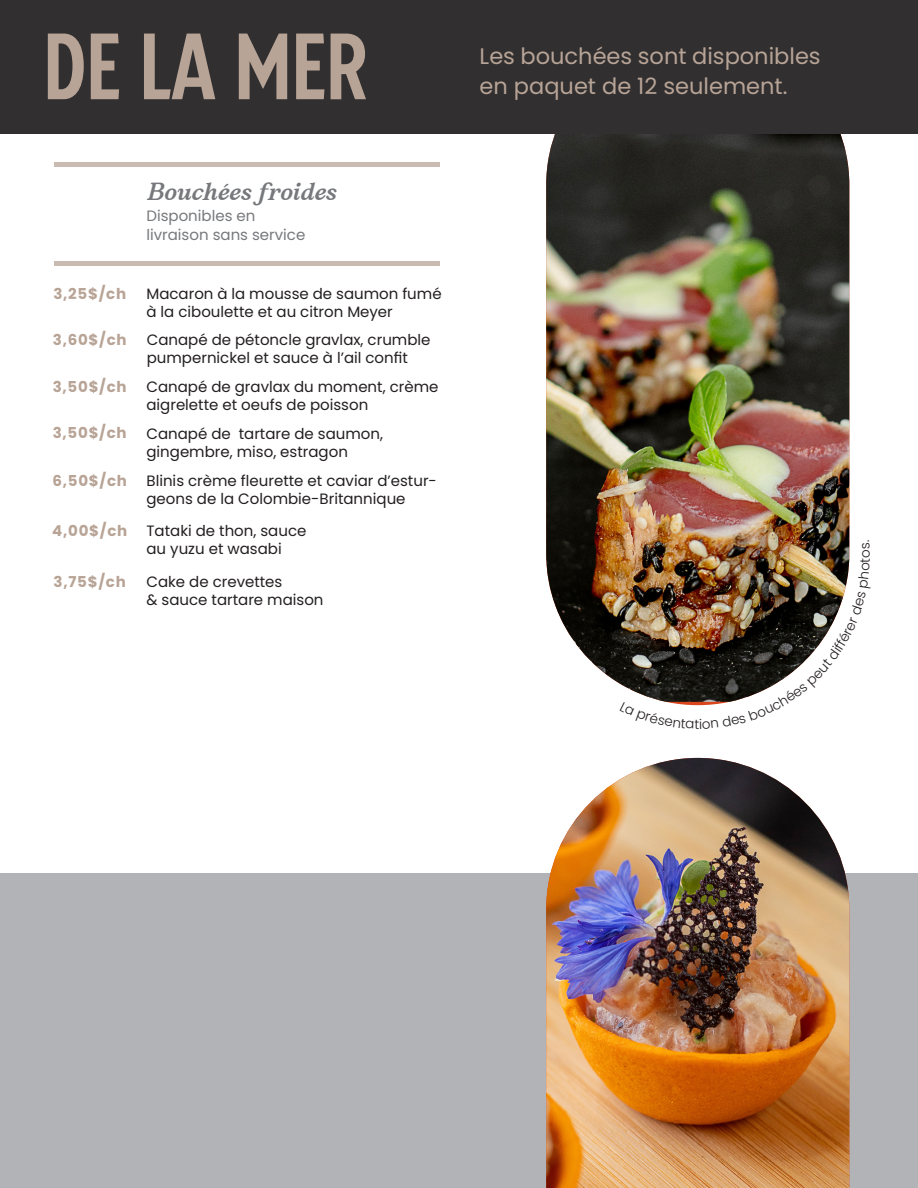
<style>
.page{position:relative;width:918px;height:1188px;background:#fff}
.page>*{position:absolute;margin:0;border:0;box-sizing:border-box;transform-origin:0 0}
.t1{font:93.75px "Marko";color:#b8a496}
.t2{font:italic 23.1px "Fresh Roast";color:#76787b}
.t3{font:22.5px "Poppins";color:#b8a496}
.t4{font:15px/18px "Poppins";color:#231f20}
.t5{font:700 15px "Poppins";letter-spacing:.05em;color:#b8a496}
.t6{font:15px/19.5px "Poppins";color:#76787b}
</style>
<div class="page">
<img style="left:546px;top:134px;width:303px;height:550px">
<hr style="left:54px;top:162px;width:386px;height:4px;background:#c9bbb1">
<hr style="left:54px;top:261px;width:386px;height:4px;background:#c9bbb1">
<div style="left:0;top:0;width:918px;height:134px;background:#312f30"></div>
<div style="left:0;top:874px;width:918px;height:314px;background:#b2b3b7"></div>
<img style="left:546px;top:758px;width:303px;height:430px">
<img style="left:620px;top:540px;width:230px;height:166px">
<p class="t1" style="left:43px;top:14px;width:325px">DE LA MER</p>
<p class="t2" style="left:146px;top:177px;width:191px">Bouchées froides</p>
<p class="t6" style="left:146px;top:206px;width:160px">Disponibles en livraison sans service</p>
<p class="t5" style="left:53px;top:285px;width:74px">3,25$/ch</p>
<p class="t4" style="left:146px;top:285px;width:297px">Macaron à la mousse de saumon fumé à la ciboulette et au citron Meyer</p>
<p class="t5" style="left:53px;top:331px;width:75px">3,60$/ch</p>
<p class="t5" style="left:53px;top:378px;width:76px">3,50$/ch</p>
<p class="t5" style="left:53px;top:424px;width:76px">3,50$/ch</p>
<p class="t5" style="left:53px;top:472px;width:76px">6,50$/ch</p>
<p class="t5" style="left:52px;top:522px;width:77px">4,00$/ch</p>
<p class="t5" style="left:54px;top:573px;width:74px">3,75$/ch</p>
<p class="t4" style="left:147px;top:331px;width:285px">Canapé de pétoncle gravlax, crumble pumpernickel et sauce à l’ail confit</p>
<p class="t4" style="left:146px;top:377px;width:293px">Canapé de gravlax du moment, crème aigrelette et oeufs de poisson</p>
<p class="t4" style="left:146px;top:424px;width:238px">Canapé de tartare de saumon, gingembre, miso, estragon</p>
<p class="t4" style="left:146px;top:472px;width:292px">Blinis crème fleurette et caviar d’estur&shy;geons de la Colombie-Britannique</p>
<p class="t4" style="left:146px;top:522px;width:161px">Tataki de thon, sauce au yuzu et wasabi</p>
<p class="t4" style="left:146px;top:573px;width:179px">Cake de crevettes<br>&amp; sauce tartare maison</p>
<p class="t3" style="left:480px;top:43px;width:343px">Les bouchées sont disponibles</p>
<p class="t3" style="left:480px;top:73px;width:309px">en paquet de 12 seulement.</p>
</div>
